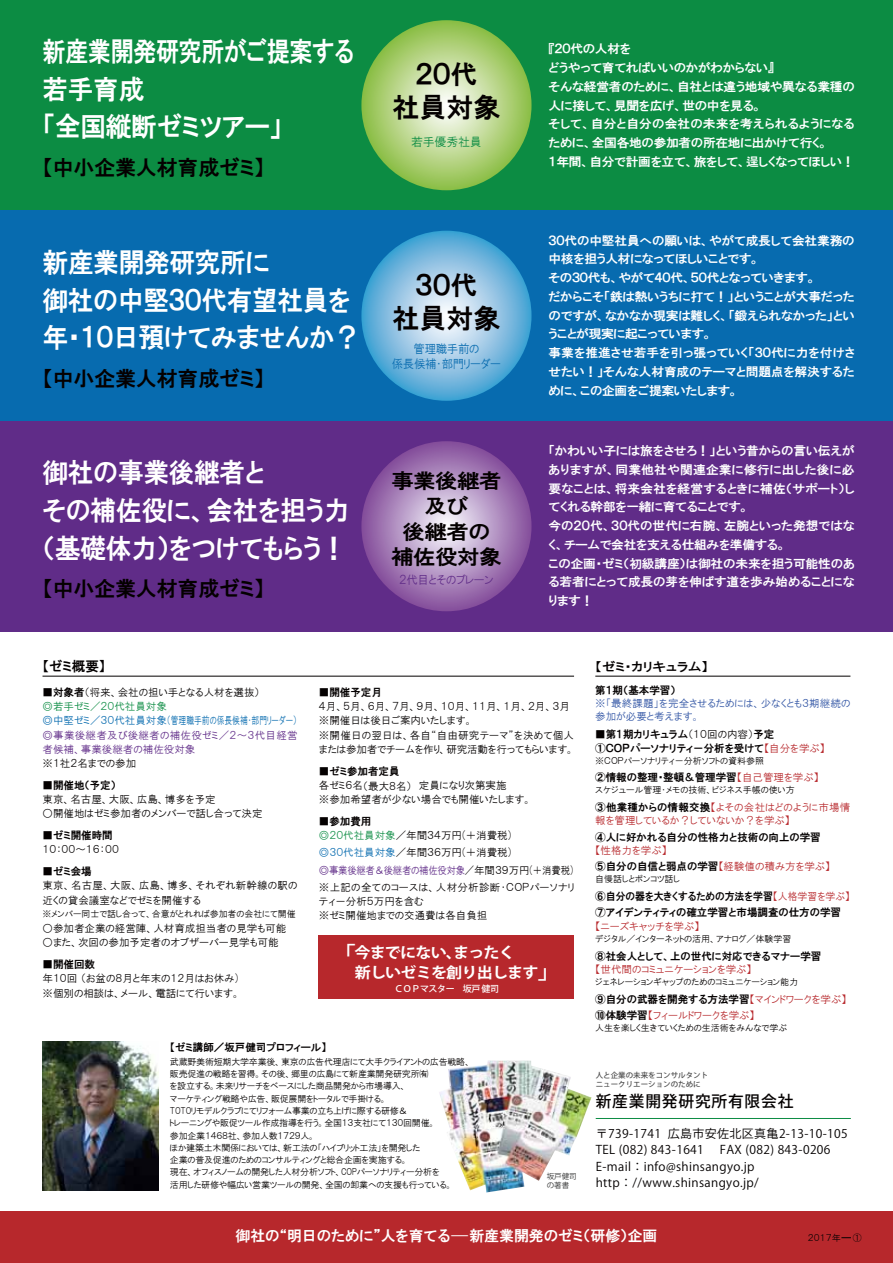
<style>
.page{position:relative;width:893px;height:1263px;background:#fff}
.page>*{position:absolute;margin:0;border:0;box-sizing:border-box;transform-origin:0 0}
.t1{font:27px/37.5px "HGP Gothic E";letter-spacing:-.01em;color:#fff;scale:.95 1}
.t2{font:27px/37.5px "HGP Gothic E";letter-spacing:-.01em;color:#fff;scale:.85 1}
.t3{font:27px/33px "HGP Gothic E";color:#040000;text-align:center}
.t4{font:21px "HGP Gothic E";letter-spacing:-.01em;color:#040000}
.t5{font:20.25px/25.5px "HGP Gothic E";letter-spacing:-.025em;color:#040000;text-align:center;scale:1.11 1}
.t6{font:500 15.75px "Koz Go Pro";letter-spacing:.05em;color:#040000}
.t7{font:700 15px/19.5px "Koz Go Pro";letter-spacing:-.05em;color:#fff;scale:1.07 1}
.t8{font:14.85px "HGP Gothic E";color:#fff}
.t9{font:13.5px "HGP Gothic E";color:#040000}
.t10{font:12.15px/18.8px "HGP Gothic E";letter-spacing:-.015em;color:#fff;scale:1.05 1}
.t11{font:12.15px "HGP Gothic E";color:#040000;scale:1.11 1}
.t12{font:12px/16.5px "Koz Go Pro";letter-spacing:.03em;color:#040000}
.t13{font:12px/15px "HGP Gothic M";letter-spacing:-.025em;color:#076baf;text-align:center;scale:.95 1}
.t14{font:12px "HGP Gothic M";letter-spacing:-.025em;color:#602c88;scale:.95 1}
.t15{font:12px "HGP Gothic M";letter-spacing:-.025em;color:#0c8c43}
.t16{font:10.5px/14.2px "HGP Gothic M";color:#040000}
.t17{font:10.5px/13.4px "HGP Gothic E";color:#040000}
.t18{font:10.5px/13.4px "HGP Gothic M";color:#b7282c}
.t19{font:10.5px/14.2px "HGP Gothic M";letter-spacing:.025em;color:#602c88}
.t20{font:10.5px/13.4px "HGP Gothic M";letter-spacing:.01em;color:#3054a4}
.t21{font:10.5px "HGP Gothic M";color:#076baf}
.t22{font:9px/12.3px "HGP Gothic M";letter-spacing:-.025em;color:#040000}
.t23{font:9px "HGP Gothic M";color:#040000}
.t24{font:500 9px "Koz Go Pro";letter-spacing:-.05em;color:#fff}
.t25{font:500 7.5px/9px "Koz Go Std";color:#4d4d4d}
.t26{font:7.5px/9px "Koz Go Pro";color:#323333}
.s1{font-family:"HGP Gothic E"}
.s2{color:#0c8c43}
.s3{color:#076baf}
.s4{color:#602c88}
.s5{font-size:18.9px}
.s6{font-family:"HGP Gothic M"}
.s7{font-family:"HGP Gothic M";color:#b7282c}
.s8{font-family:"HGP Gothic E";color:#040000}
</style>
<div class="page">
<img style="left:43px;top:1042px;width:116px;height:148px">
<img style="left:439px;top:1061px;width:152px;height:131px">
<div style="left:0;top:1212px;width:893px;height:51px;background:#b7282c"></div>
<div style="left:0;top:0;width:893px;height:210px;background:#0c8c43"></div>
<div style="left:0;top:210px;width:893px;height:211px;background:#076baf"></div>
<div style="left:0;top:421px;width:893px;height:210px;background:#602c88"></div>
<svg style="left:361px;top:20px;width:170px;height:170px;background:#b3d383"></svg>
<svg style="left:361px;top:231px;width:170px;height:170px;background:#87bfe1"></svg>
<svg style="left:361px;top:441px;width:170px;height:170px;background:#aa86bb"></svg>
<hr style="left:596px;top:1118px;width:255px;height:1px;background:#0c8c43">
<div style="left:319px;top:935px;width:255px;height:64px;background:#b7282c"></div>
<hr style="left:43px;top:676px;width:531px;height:1px;background:#040000">
<hr style="left:595px;top:676px;width:255px;height:1px;background:#040000">
<h1 class="t2" style="left:43px;top:33px;width:368px">新産業開発研究所がご提案する若手育成<br>「全国縦断ゼミツアー」</h1>
<h2 class="t4" style="left:43px;top:157px;width:224px">【中小企業人材育成ゼミ】</h2>
<h1 class="t1" style="left:43px;top:243px;width:336px">新産業開発研究所に<br>御社の中堅３０代有望社員を年・１０日預けてみませんか？</h1>
<h2 class="t4" style="left:43px;top:368px;width:224px">【中小企業人材育成ゼミ】</h2>
<h1 class="t1" style="left:43px;top:454px;width:325px">御社の事業後継者と<br>その補佐役に、会社を担う力（基礎体力）をつけてもらう！</h1>
<h2 class="t4" style="left:43px;top:578px;width:224px">【中小企業人材育成ゼミ】</h2>
<h1 class="t3" style="left:392px;top:58px;width:109px">２０代<br>社員対象</h1>
<p class="t15" style="left:411px;top:136px;width:72px">若手優秀社員</p>
<h1 class="t3" style="left:392px;top:268px;width:109px">３０代<br>社員対象</h1>
<p class="t13" style="left:392px;top:341px;width:117px">管理職手前の<br>係長候補・部門リーダー</p>
<h3 class="t5" style="left:391px;top:468px;width:101px">事業後継者及び<br>後継者の補佐役対象</h3>
<p class="t14" style="left:399px;top:574px;width:101px">２代目とそのブレーン</p>
<p class="t10" style="left:549px;top:40px;width:293px">『２０代の人材を<br>どうやって育てればいいのかがわからない』<br>そんな経営者のために、自社とは違う地域や異なる業種の人に接して、見聞を広げ、世の中を見る。<br>そして、自分と自分の会社の未来を考えられるようになるために、全国各地の参加者の所在地に出かけて行く。<br>１年間、自分で計画を立て、旅をして、逞しくなってほしい！</p>
<p class="t10" style="left:549px;top:231px;width:293px">３０代の中堅社員への願いは、やがて成長して会社業務の中核を担う人材になってほしいことです。<br>その３０代も、やがて４０代、５０代となっていきます。<br>だからこそ「鉄は熱いうちに打て！」ということが大事だったのですが、なかなか現実は難しく、「鍛えられなかった」ということが現実に起こっています。<br>事業を推進させ若手を引っ張っていく「３０代に力を付けさせたい！」そんな人材育成のテーマと問題点を解決するために、この企画をご提案いたします。</p>
<p class="t10" style="left:549px;top:441px;width:293px">「かわいい子には旅をさせろ！」という昔からの言い伝えがありますが、同業他社や関連企業に修行に出した後に必要なことは、将来会社を経営するときに補佐（サポート）してくれる幹部を一緒に育てることです。<br>今の２０代、３０代の世代に右腕、左腕といった発想ではなく、チームで会社を支える仕組みを準備する。<br>この企画・ゼミ（初級講座）は御社の未来を担う可能性のある若者にとって成長の芽を伸ばす道を歩み始めることになります！</p>
<p class="t9" style="left:43px;top:659px;width:65px">【ゼミ概要】</p>
<p class="t16" style="left:43px;top:685px;width:219px"><span class="s1">■対象者</span>（将来、会社の担い手となる人材を選抜）<span class="s2">◎若手ゼミ／２０代社員対象</span></p>
<p class="t21" style="left:43px;top:715px;width:256px">◎中堅ゼミ／３０代社員対象（管理職手前の係長候補・部門リーダー）</p>
<p class="t19" style="left:43px;top:727px;width:257px">◎事業後継者及び後継者の補佐役ゼミ／２～３代目経営者候補、事業後継者の補佐役対象</p>
<p class="t16" style="left:43px;top:756px;width:95px">※１社２名までの参加</p>
<p class="t17" style="left:43px;top:778px;width:75px">■開催地（予定）</p>
<p class="t16" style="left:43px;top:792px;width:175px">東京、名古屋、大阪、広島、博多を予定</p>
<p class="t16" style="left:43px;top:806px;width:222px">○開催地はゼミ参加者のメンバーで話し合って決定</p>
<p class="t17" style="left:43px;top:828px;width:72px">■ゼミ開催時間</p>
<p class="t16" style="left:43px;top:842px;width:85px">１０：００～１６：００　</p>
<p class="t17" style="left:43px;top:864px;width:51px">■ゼミ会場</p>
<p class="t16" style="left:43px;top:878px;width:257px">東京、名古屋、大阪、広島、博多、それぞれ新幹線の駅の近くの貸会議室などでゼミを開催する</p>
<p class="t23" style="left:43px;top:909px;width:255px">※メンバー同士で話し合って、合意がとれれば参加者の会社にて開催</p>
<p class="t16" style="left:43px;top:921px;width:245px">○参加者企業の経営陣、人材育成担当者の見学も可能</p>
<p class="t16" style="left:43px;top:935px;width:238px">○また、次回の参加予定者のオブザーバー見学も可能</p>
<p class="t17" style="left:43px;top:957px;width:54px">■開催回数</p>
<p class="t16" style="left:43px;top:971px;width:199px">年１０回 （お盆の８月と年末の１２月はお休み) ※個別の相談は、メール、電話にて行います。</p>
<p class="t17" style="left:319px;top:685px;width:64px">■開催予定月</p>
<p class="t16" style="left:319px;top:699px;width:257px">４月、５月、６月、７月、９月、１０月、１１月、１月、２月、３月※開催日は後日ご案内いたします。<br>※開催日の翌日は、各自“自由研究テーマ”を決めて個人または参加者でチームを作り、研究活動を行ってもらいます。</p>
<p class="t17" style="left:319px;top:764px;width:82px">■ゼミ参加者定員</p>
<p class="t16" style="left:319px;top:778px;width:214px">各ゼミ６名（最大８名）　定員になり次第実施<br>※参加希望者が少ない場合でも開催いたします。</p>
<p class="t17" style="left:319px;top:814px;width:54px">■参加費用</p>
<p class="t16" style="left:319px;top:827px;width:257px;line-height:17.2px"><span class="s2">◎２０代社員対象</span>／年間３４万円(＋消費税)<br><span class="s3">◎３０代社員対象</span>／年間３６万円(＋消費税)<br><span class="s4">◎事業後継者＆後継者の補佐役対象</span>／年間３９万円(＋消費税) ※上記の全てのコースは、人材分析診断・ＣＯＰパーソナリ</p>
<p class="t16" style="left:319px;top:894px;width:170px">ティ－分析５万円を含む<br>※ゼミ開催地までの交通費は各自負担</p>
<p class="t7" style="left:355px;top:944px;width:194px;text-indent:-22px"><span class="s5">「</span>今までにない、まったく<br>新しいゼミを創り出します<span class="s5">」</span></p>
<p class="t24" style="left:394px;top:983px;width:106px">ＣＯＰマスター　坂戸 健司</p>
<p class="t17" style="left:170px;top:1040px;width:158px">【ゼミ講師／坂戸健司プロフィール】</p>
<p class="t22" style="left:170px;top:1055px;width:302px">武蔵野美術短期大学卒業後、東京の広告代理店にて大手クライアントの広告戦略、販売促進の戦略を習得。その後、郷里の広島にて新産業開発研究所㈲<br>を設立する。未来リサーチをベースにした商品開発から市場導入、<br>マーケティング戦略や広告、販促展開をトータルで手掛ける。<br>TOTOリモデルクラブにてリフォーム事業の立ち上げに際する研修＆<br>トレーニングや販促ツール作成指導を行う。全国１３支社にて１３０回開催。<br>参加企業１４６８社、参加人数１７２９人。<br>ほか建築土木関係においては、新工法の「ハイブリット工法」を開発した<br>企業の普及促進のためのコンサルティングと総合企画を実施する。<br>現在、オフィスノームの開発した人材分析ソフト、COPパーソナリティー分析を<br>活用した研修や幅広い営業ツールの開発、全国の卸業への支援も行っている。</p>
<p class="t26" style="left:547px;top:1172px;width:31px">坂戸健司の著書</p>
<p class="t11" style="left:595px;top:660px;width:103px">【ゼミ・カリキュラム】</p>
<p class="t17" style="left:595px;top:683px;width:82px">第１期（基本学習）</p>
<p class="t20" style="left:595px;top:696px;width:257px">※「最終課題」を完全させるためには、少なくとも３期継続の参加が必要と考えます。</p>
<p class="t17" style="left:595px;top:728px;width:231px">■第１期カリキュラム<span class="s6">（１０回の内容）</span>予定<br>①ＣＯＰパーソナリティ－分析を受けて<span class="s7">【自分を学ぶ】</span></p>
<p class="t23" style="left:595px;top:756px;width:170px">※ＣＯＰパーソナリティ－分析ソフトの資料参照</p>
<p class="t17" style="left:595px;top:771px;width:225px">②情報の整理・整頓＆管理学習<span class="s7">【自己管理を学ぶ】</span></p>
<p class="t23" style="left:595px;top:785px;width:201px">スケジュール管理・メモの技術、ビジネス手帳の使い方</p>
<p class="t18" style="left:595px;top:800px;width:257px"><span class="s8">③他業種からの情報交換</span>【よその会社はどのように市場情報を管理しているか？していないか？を学ぶ】</p>
<p class="t17" style="left:595px;top:830px;width:227px">④人に好かれる自分の性格力と技術の向上の学習</p>
<p class="t18" style="left:595px;top:843px;width:73px">【性格力を学ぶ】</p>
<p class="t17" style="left:595px;top:860px;width:237px">⑤自分の自信と弱点の学習<span class="s7">【経験値の積み方を学ぶ】</span></p>
<p class="t23" style="left:595px;top:875px;width:86px">自慢話しとポンコツ話し</p>
<p class="t17" style="left:595px;top:888px;width:256px;line-height:16.4px">⑥自分の器を大きくするための方法を学習<span class="s7">【人格学習を学ぶ】<br></span>⑦アイデンティティの確立学習と市場調査の仕方の学習</p>
<p class="t18" style="left:595px;top:919px;width:106px">【ニーズキャッチを学ぶ】</p>
<p class="t23" style="left:595px;top:934px;width:198px">デジタル／インターネットの活用、アナログ／体験学習</p>
<p class="t17" style="left:595px;top:949px;width:228px">⑧社会人として、上の世代に対応できるマナー学習</p>
<p class="t18" style="left:595px;top:962px;width:158px">【世代間のコミュニケーションを学ぶ】</p>
<p class="t23" style="left:595px;top:977px;width:204px">ジェネレーションギャップのためのコミュニケーション能力</p>
<p class="t17" style="left:595px;top:992px;width:253px">⑨自分の武器を開発する方法学習<span class="s7">【マインドワークを学ぶ】</span></p>
<p class="t18" style="left:595px;top:1008px;width:161px"><span class="s8">⑩体験学習</span>【フィールドワークを学ぶ】</p>
<p class="t23" style="left:595px;top:1023px;width:193px">人生を楽しく生きていくための生活術をみんなで学ぶ</p>
<p class="t25" style="left:596px;top:1071px;width:114px">人と企業の未来をコンサルタントニュークリエーションのために</p>
<p class="t6" style="left:596px;top:1091px;width:199px">新産業開発研究所有限会社</p>
<p class="t12" style="left:596px;top:1125px;width:253px">〒739-1741 広島市安佐北区真亀2-13-10-105<br>TEL (082) 843-1641　 FAX (082) 843-0206<br>E-mail：info@shinsangyo.jp<br>http：//www.shinsangyo.jp/</p>
<p class="t8" style="left:236px;top:1228px;width:423px">御社の“明日のために”人を育てる<span class="s6">ー</span>新産業開発のゼミ（研修）企画</p>
<p class="t22" style="left:808px;top:1231px;width:55px">２０１７年　　①</p>
</div>
